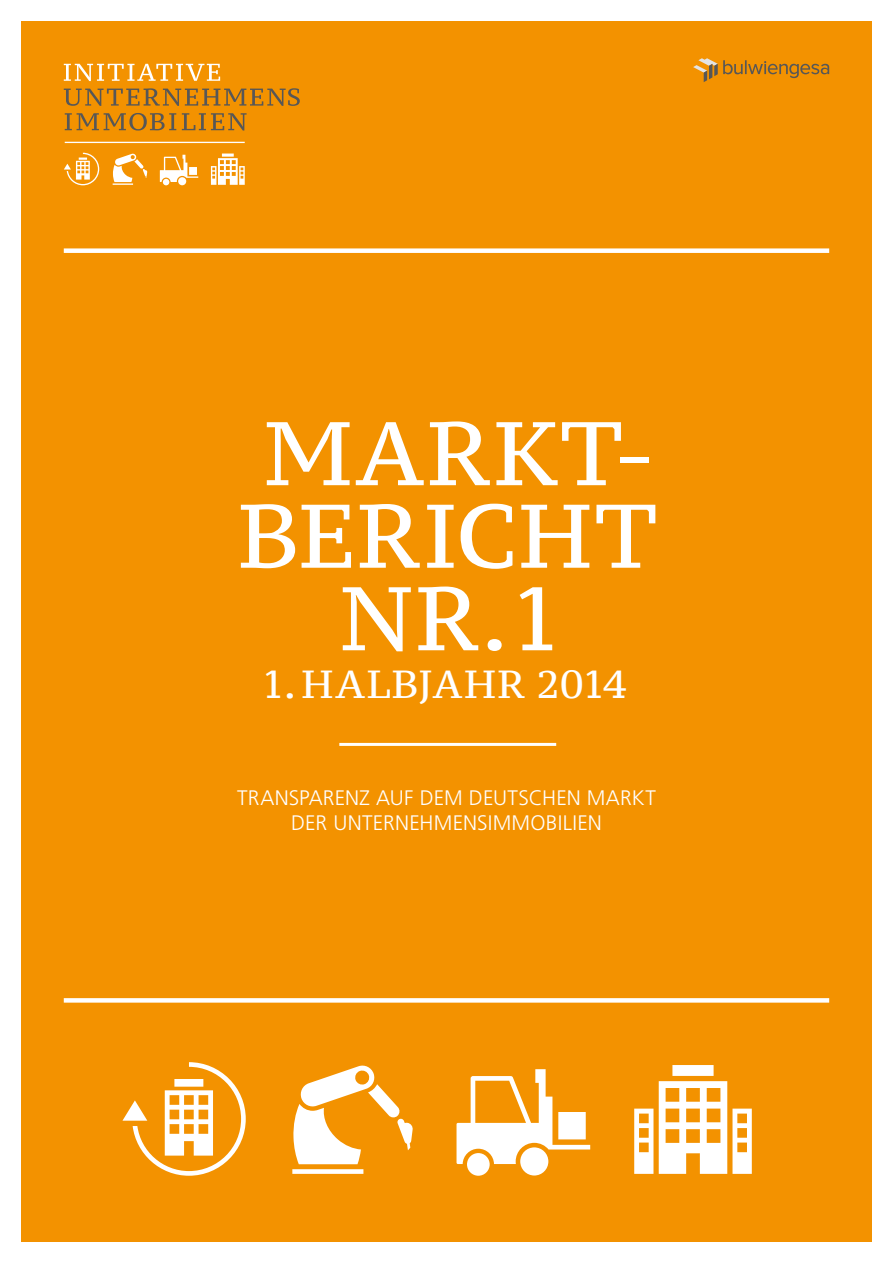
<style>
.page{position:relative;width:893px;height:1263px;background:#fff}
.page>*{position:absolute;margin:0;border:0;box-sizing:border-box;transform-origin:0 0}
.t1{font:90px/82.5px "PT Serif Caption";letter-spacing:.02em;color:#fff;text-align:center}
.t2{font:39px "PT Serif Caption";letter-spacing:.03em;color:#fff}
.t3{font:300 21px/25.5px "Frutiger";letter-spacing:.01em;color:#fff;text-align:center}
</style>
<div class="page">
<div style="left:21px;top:21px;width:851px;height:1221px;background:#f39200"></div>
<svg style="left:693px;top:58px;width:136px;height:24px"></svg>
<div style="left:64px;top:998px;width:765px;height:5px;background:#fff"></div>
<div style="left:64px;top:248px;width:765px;height:5px;background:#fff"></div>
<svg style="left:64px;top:64px;width:236px;height:121px"></svg>
<svg style="left:122px;top:1062px;width:630px;height:114px"></svg>
<hr style="left:339px;top:743px;width:217px;height:3px;background:#fff">
<h1 class="t1" style="left:238px;top:411px;width:421px">MARKT-<br>BERICHT<br>NR.1</h1>
<h2 class="t2" style="left:261px;top:659px;width:366px">1. HALBJAHR 2014</h2>
<p class="t3" style="left:237px;top:785px;width:417px">TRANSPARENZ AUF DEM DEUTSCHEN MARKT<br>DER UNTERNEHMENSIMMOBILIEN</p>
</div>
